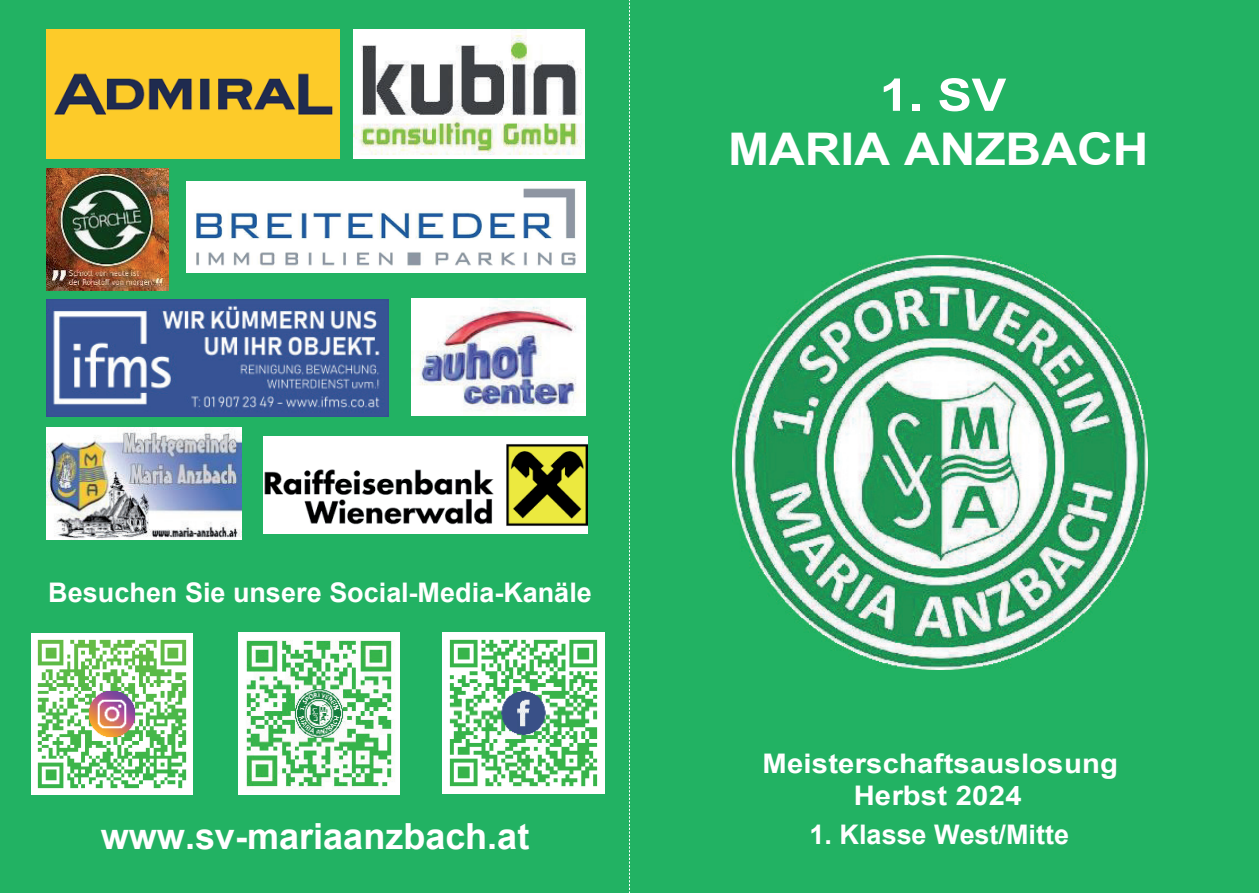
<style>
.page{position:relative;width:1259px;height:893px;background:#22b263}
.page>*{position:absolute;margin:0;border:0;box-sizing:border-box;transform-origin:0 0}
.t1{font:700 45px/54px "Arial";color:#fff;text-align:center;scale:1.15 1}
.t2{font:700 36px "Arial";color:#fff}
.t3{font:700 27px "Arial";letter-spacing:.005em;color:#fff}
.t4{font:700 27px/32.1px "Arial";letter-spacing:.005em;color:#fff;text-align:center;scale:1.08 1}
</style>
<div class="page">
<img style="left:46px;top:30px;width:293px;height:129px">
<img style="left:354px;top:29px;width:231px;height:130px">
<img style="left:46px;top:168px;width:122px;height:122px">
<img style="left:186px;top:181px;width:399px;height:92px">
<img style="left:46px;top:300px;width:342px;height:117px">
<img style="left:411px;top:299px;width:174px;height:117px">
<img style="left:264px;top:436px;width:323px;height:97px">
<img style="left:47px;top:427px;width:194px;height:113px">
<img style="left:733px;top:255px;width:414px;height:414px">
<img style="left:238px;top:633px;width:162px;height:161px">
<img style="left:31px;top:633px;width:162px;height:162px">
<img style="left:443px;top:632px;width:161px;height:162px">
<svg style="left:629px;top:0;width:1px;height:893px"></svg>
<h1 class="t1" style="left:728px;top:69px;width:367px">1. SV<br>MARIA ANZBACH</h1>
<p class="t3" style="left:48px;top:573px;width:545px">Besuchen Sie unsere Social-Media-Kanäle</p>
<p class="t4" style="left:762px;top:747px;width:330px">Meisterschaftsauslosung<br>Herbst 2024</p>
<h2 class="t2" style="left:101px;top:811px;width:430px">www.sv-mariaanzbach.at</h2>
<p class="t3" style="left:809px;top:815px;width:261px">1. Klasse West/Mitte</p>
</div>
